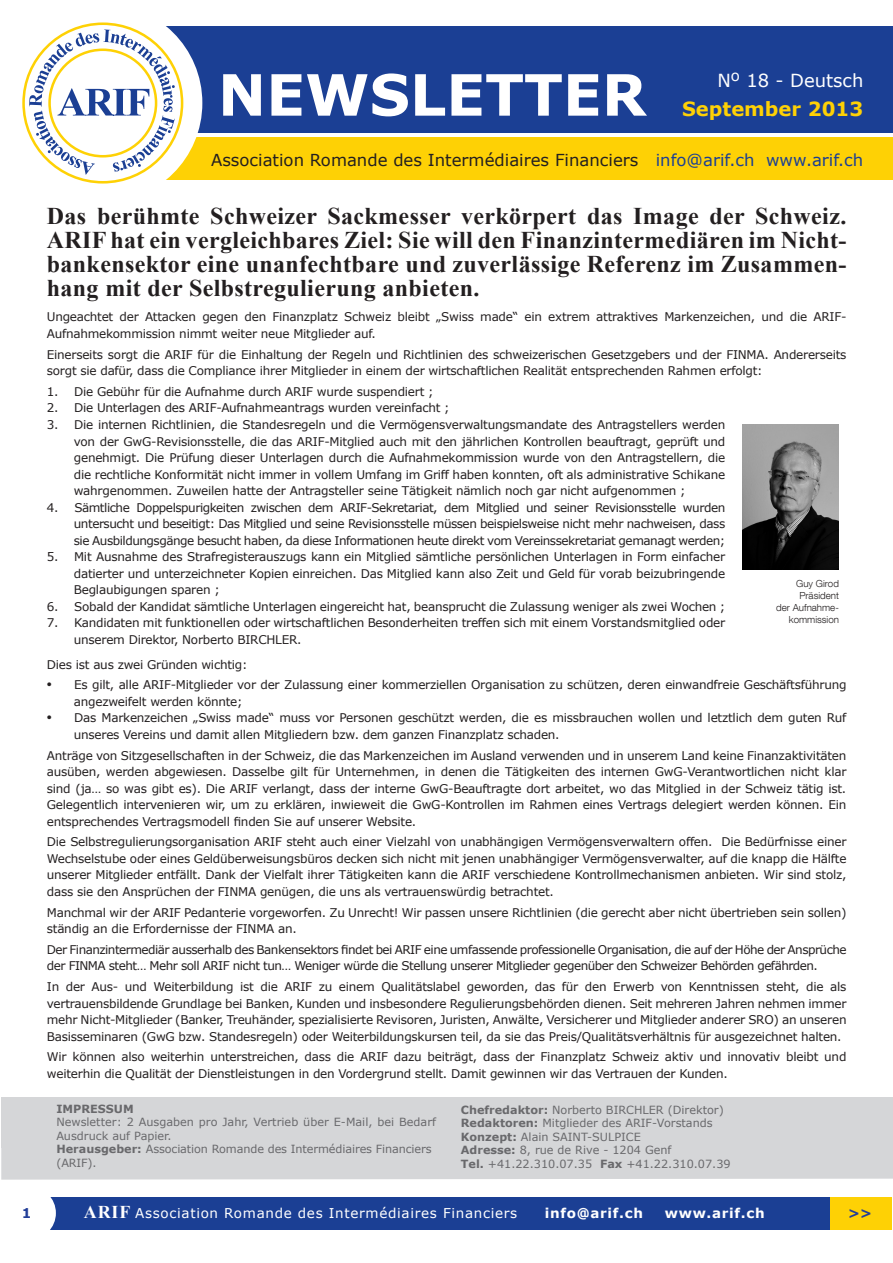
<style>
.page{position:relative;width:893px;height:1263px;background:#fff}
.page>*{position:absolute;margin:0;border:0;box-sizing:border-box;transform-origin:0 0}
.t1{font:700 57px "Verdana";color:#fff}
.t2{font:700 24px/24px "Times New Roman";letter-spacing:.015em;color:#231f20;text-align:justify}
.t3{font:700 19.5px "Verdana";color:#fed105}
.t4{font:18px "Verdana";color:#fff}
.t5{font:16.5px "Verdana";color:#231f20}
.t6{font:13.5px "Verdana";letter-spacing:.05em;color:#fff}
.t7{font:700 13.5px "Verdana";letter-spacing:.05em;color:#fff}
.t8{font:700 13.5px "Verdana";color:#233e98}
.t9{font:12px/16.5px "Verdana";letter-spacing:-.02em;color:#231f20}
.t10{font:12px/16.5px "Verdana";letter-spacing:-.045em;color:#231f20}
.t11{font:11.25px/13.5px "Verdana";color:#69696c}
.t12{font:700 11.25px "Verdana";color:#69696c}
.table_matieres{font:300 9.75px/12px "Helvetica Neue LT Com";color:#231f20;text-align:right}
.s1{color:#1b3f94}
.s2{font-family:"Myriad Pro";font-size:18px}
.s3{font-weight:700}
.s4{font-family:"Times New Roman";font-weight:700;font-size:18px}
</style>
<div class="page">
<div style="left:161px;top:26px;width:732px;height:107px;background:#1b3f94"></div>
<div style="left:158px;top:137px;width:735px;height:43px;background:#fed105"></div>
<div style="left:3px;top:3px;width:199px;height:200px;background:#fff;border-radius:50%"></div>
<div style="left:22px;top:22px;width:161px;height:162px;border:3px solid #fed105;border-radius:50%"></div>
<svg style="left:29px;top:29px;width:146px;height:146px"></svg>
<div style="left:828px;top:1197px;width:64px;height:32px;background:#fed105"></div>
<div style="left:42px;top:1197px;width:787px;height:32px;background:#1b3f94"></div>
<div style="left:3px;top:1186px;width:53px;height:54px;background:#fff;border-radius:50%"></div>
<img style="left:742px;top:424px;width:97px;height:145px">
<div style="left:1px;top:1147px;width:892px;height:33px;background:#d5d6d8"></div>
<div style="left:1px;top:1097px;width:892px;height:50px;background:#d5d6d8"></div>
<p class="t4" style="left:717px;top:69px;width:147px">N<sup>o</sup> 18 - Deutsch</p>
<p class="t1" style="left:218px;top:59px;width:430px">NEWSLETTER</p>
<p class="t5" style="left:211px;top:149px;width:654px">Association Romande des Intermédiaires Financiers <span class="s1">info@arif.ch www.arif.ch</span></p>
<p class="t3" style="left:682px;top:96px;width:183px">September 2013</p>
<p class="t2" style="left:47px;top:204px;width:801px">Das berühmte Schweizer Sackmesser verkörpert das Image der Schweiz.<br>ARIF hat ein vergleichbares Ziel: Sie will den Finanzintermediären im Nicht&shy;bankensektor eine unanfechtbare und zuverlässige Referenz im Zusammen&shy;hang mit der Selbstregulierung anbieten.</p>
<p class="t9" style="left:47px;top:308px;width:801px">Ungeachtet der Attacken gegen den Finanzplatz Schweiz bleibt „Swiss made“ ein extrem attraktives Markenzeichen, und die ARIF-<br>Aufnahmekommission nimmt weiter neue Mitglieder auf.</p>
<p class="t9" style="left:47px;top:346px;width:801px">Einerseits sorgt die ARIF für die Einhaltung der Regeln und Richtlinien des schweizerischen Gesetzgebers und der FINMA. Andererseits sorgt sie dafür, dass die Compliance ihrer Mitglieder in einem der wirtschaftlichen Realität entsprechenden Rahmen erfolgt:</p>
<p class="t9" style="left:47px;top:383px;width:388px">1. Die Gebühr für die Aufnahme durch ARIF wurde suspendiert ;</p>
<p class="t9" style="left:47px;top:399px;width:404px">2. Die Unterlagen des ARIF-Aufnahmeantrags wurden vereinfacht ;</p>
<p class="t9" style="left:74px;top:416px;width:653px;text-align:justify;text-indent:-27px">3. Die internen Richtlinien, die Standesregeln und die Vermögensverwaltungsmandate des Antragstellers werden von der GwG-Revisionsstelle, die das ARIF-Mitglied auch mit den jährlichen Kontrollen beauftragt, geprüft und genehmigt. Die Prüfung dieser Unterlagen durch die Aufnahmekommission wurde von den Antragstellern, die die rechtliche Konformität nicht immer in vollem Umfang im Griff haben konnten, oft als administrative Schikane wahrgenommen. Zuweilen hatte der Antragsteller seine Tätigkeit nämlich noch gar nicht aufgenommen ;</p>
<p class="t9" style="left:74px;top:498px;width:653px;text-align:justify;text-indent:-27px">4. Sämtliche Doppelspurigkeiten zwischen dem ARIF-Sekretariat, dem Mitglied und seiner Revisionsstelle wurden untersucht und beseitigt: Das Mitglied und seine Revisionsstelle müssen beispielsweise nicht mehr nachweisen, dass sie Ausbildungsgänge besucht haben, da diese Informationen heute direkt vom Vereinssekretariat gemanagt werden;</p>
<p class="t9" style="left:74px;top:548px;width:653px;text-align:justify;text-indent:-27px">5. Mit Ausnahme des Strafregisterauszugs kann ein Mitglied sämtliche persönlichen Unterlagen in Form einfacher datierter und unterzeichneter Kopien einreichen. Das Mitglied kann also Zeit und Geld für vorab beizubringende Beglaubigungen sparen ;</p>
<p class="t9" style="left:47px;top:597px;width:680px">6. Sobald der Kandidat sämtliche Unterlagen eingereicht hat, beansprucht die Zulassung weniger als zwei Wochen ;</p>
<p class="t9" style="left:74px;top:614px;width:653px;text-indent:-27px">7. Kandidaten mit funktionellen oder wirtschaftlichen Besonderheiten treffen sich mit einem Vorstandsmitglied oder unserem Direktor, Norberto BIRCHLER.</p>
<p class="t9" style="left:47px;top:655px;width:202px">Dies ist aus zwei Gründen wichtig:</p>
<p class="t9" style="left:74px;top:676px;width:774px;text-indent:-27px"><span class="s2">•</span> Es gilt, alle ARIF-Mitglieder vor der Zulassung einer kommerziellen Organisation zu schützen, deren einwandfreie Geschäftsführung angezweifelt werden könnte;</p>
<p class="t9" style="left:74px;top:709px;width:774px;text-indent:-27px"><span class="s2">•</span> Das Markenzeichen „Swiss made“ muss vor Personen geschützt werden, die es missbrauchen wollen und letztlich dem guten Ruf unseres Vereins und damit allen Mitgliedern bzw. dem ganzen Finanzplatz schaden.</p>
<p class="t9" style="left:47px;top:746px;width:801px;text-align:justify">Anträge von Sitzgesellschaften in der Schweiz, die das Markenzeichen im Ausland verwenden und in unserem Land keine Finanzaktivitäten ausüben, werden abgewiesen. Dasselbe gilt für Unternehmen, in denen die Tätigkeiten des internen GwG-Verantwortlichen nicht klar sind (ja… so was gibt es). Die ARIF verlangt, dass der interne GwG-Beauftragte dort arbeitet, wo das Mitglied in der Schweiz tätig ist.<br>Gelegentlich intervenieren wir, um zu erklären, inwieweit die GwG-Kontrollen im Rahmen eines Vertrags delegiert werden können. Ein entsprechendes Vertragsmodell finden Sie auf unserer Website.</p>
<p class="t9" style="left:47px;top:833px;width:801px;text-align:justify">Die Selbstregulierungsorganisation ARIF steht auch einer Vielzahl von unabhängigen Vermögensverwaltern offen. Die Bedürfnisse einer Wechselstube oder eines Geldüberweisungsbüros decken sich nicht mit jenen unabhängiger Vermögensverwalter, auf die knapp die Hälfte unserer Mitglieder entfällt. Dank der Vielfalt ihrer Tätigkeiten kann die ARIF verschiedene Kontrollmechanismen anbieten. Wir sind stolz, dass sie den Ansprüchen der FINMA genügen, die uns als vertrauenswürdig betrachtet.</p>
<p class="t9" style="left:47px;top:903px;width:801px">Manchmal wir der ARIF Pedanterie vorgeworfen. Zu Unrecht! Wir passen unsere Richtlinien (die gerecht aber nicht übertrieben sein sollen) ständig an die Erfordernisse der FINMA an.</p>
<p class="t10" style="left:47px;top:941px;width:801px">Der Finanzintermediär ausserhalb des Bankensektors findet bei ARIF eine umfassende professionelle Organisation, die auf der Höhe der Ansprüche der FINMA steht… Mehr soll ARIF nicht tun… Weniger würde die Stellung unserer Mitglieder gegenüber den Schweizer Behörden gefährden.</p>
<p class="t9" style="left:47px;top:978px;width:801px;text-align:justify">In der Aus- und Weiterbildung ist die ARIF zu einem Qualitätslabel geworden, das für den Erwerb von Kenntnissen steht, die als vertrauensbildende Grundlage bei Banken, Kunden und insbesondere Regulierungsbehörden dienen. Seit mehreren Jahren nehmen immer mehr Nicht-Mitglieder (Banker, Treuhänder, spezialisierte Revisoren, Juristen, Anwälte, Versicherer und Mitglieder anderer SRO) an unseren Basisseminaren (GwG bzw. Standesregeln) oder Weiterbildungskursen teil, da sie das Preis/Qualitätsverhältnis für ausgezeichnet halten.</p>
<p class="t9" style="left:47px;top:1048px;width:801px">Wir können also weiterhin unterstreichen, dass die ARIF dazu beiträgt, dass der Finanzplatz Schweiz aktiv und innovativ bleibt und weiterhin die Qualität der Dienstleistungen in den Vordergrund stellt. Damit gewinnen wir das Vertrauen der Kunden.</p>
<p class="table_matieres" style="left:776px;top:578px;width:64px">Guy Girod<br>Präsident<br>der Aufnahme-</p>
<p class="table_matieres" style="left:789px;top:614px;width:52px">kommission</p>
<p class="t12" style="left:56px;top:1101px;width:79px">IMPRESSUM</p>
<p class="t11" style="left:56px;top:1115px;width:381px">Newsletter: 2 Ausgaben pro Jahr, Vertrieb über E-Mail, bei Bedarf<br>Ausdruck auf Papier.</p>
<p class="t11" style="left:56px;top:1142px;width:377px"><span class="s3">Herausgeber:</span> Association Romande des Intermédiaires Financiers (ARIF).</p>
<p class="t11" style="left:461px;top:1103px;width:265px"><span class="s3">Chefredaktor:</span> Norberto BIRCHLER (Direktor)</p>
<p class="t11" style="left:461px;top:1116px;width:253px"><span class="s3">Redaktoren:</span> Mitglieder des ARIF-Vorstands</p>
<p class="t11" style="left:461px;top:1130px;width:181px"><span class="s3">Konzept:</span> Alain SAINT-SULPICE</p>
<p class="t11" style="left:461px;top:1143px;width:212px"><span class="s3">Adresse:</span> 8, rue de Rive - 1204 Genf</p>
<p class="t11" style="left:461px;top:1157px;width:271px"><span class="s3">Tel.</span> +41.22.310.07.35 <span class="s3">Fax</span> +41.22.310.07.39</p>
<p class="t8" style="left:22px;top:1204px;width:11px">1</p>
<p class="t6" style="left:84px;top:1204px;width:435px"><span class="s4">ARIF</span> Association Romande des Intermédiaires Financiers</p>
<p class="t7" style="left:545px;top:1204px;width:100px">info@arif.ch</p>
<p class="t7" style="left:665px;top:1204px;width:101px">www.arif.ch</p>
<p class="t8" style="left:848px;top:1204px;width:25px">&gt;&gt;</p>
</div>
